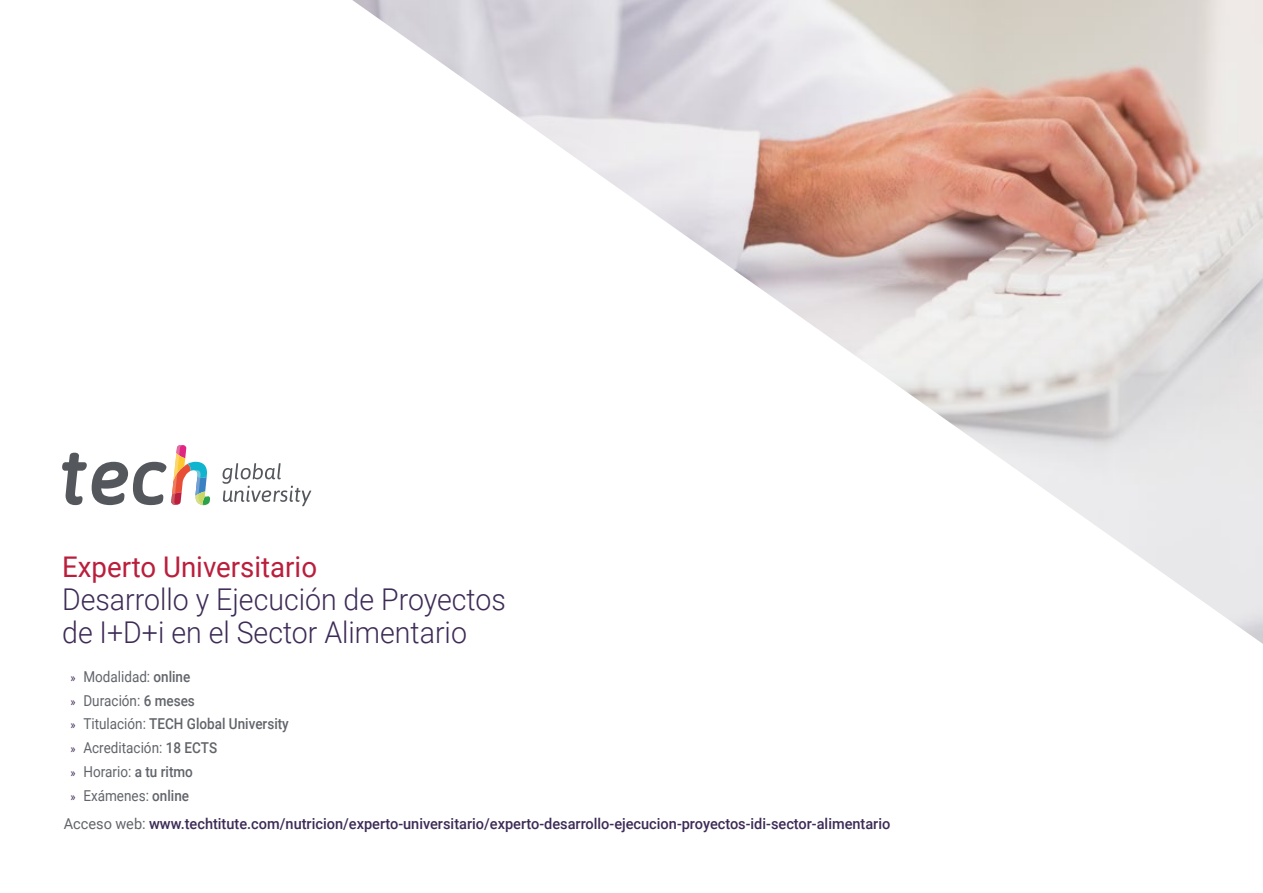
<style>
.page{position:relative;width:1263px;height:893px;background:#fff}
.page>*{position:absolute;margin:0;border:0;box-sizing:border-box;transform-origin:0 0}
.t1{font:300 30px/33px "Roboto";color:#3d2b56;scale:.95 1}
.t2{font:28.5px "Roboto";color:#ba1e3c}
.t3{font:500 15px "Roboto";color:#3d2b56}
.t4{font:15px/23.7px "Roboto";color:#61646a;scale:.9 1}
.s1{font-size:12px;color:#3d2b56}
.s2{font-weight:500}
.s3{font-weight:400;color:#61646a}
</style>
<div class="page">
<img style="left:352px;top:0;width:911px;height:644px">
<svg style="left:223px;top:463px;width:88px;height:43px"></svg>
<svg style="left:62px;top:445px;width:148px;height:60px"></svg>
<h2 class="t2" style="left:62px;top:547px;width:256px">Experto Universitario</h2>
<h1 class="t1" style="left:62px;top:582px;width:468px">Desarrollo y Ejecución de Proyectos de I+D+i en el Sector Alimentario</h1>
<p class="t4" style="left:71px;top:664px;width:244px"><span class="s1">»</span> Modalidad: <span class="s2">online<br></span><span class="s1">»</span> Duración: <span class="s2">6 meses<br></span><span class="s1">»</span> Titulación: <span class="s2">TECH Global University </span><span class="s1">»</span> Acreditación: <span class="s2">18 ECTS<br></span><span class="s1">»</span> Horario: <span class="s2">a tu ritmo<br></span><span class="s1">»</span> Exámenes: <span class="s2">online</span></p>
<p class="t3" style="left:64px;top:813px;width:828px"><span class="s3">Acceso web:</span> www.techtitute.com/nutricion/experto-universitario/experto-desarrollo-ejecucion-proyectos-idi-sector-alimentario</p>
</div>
